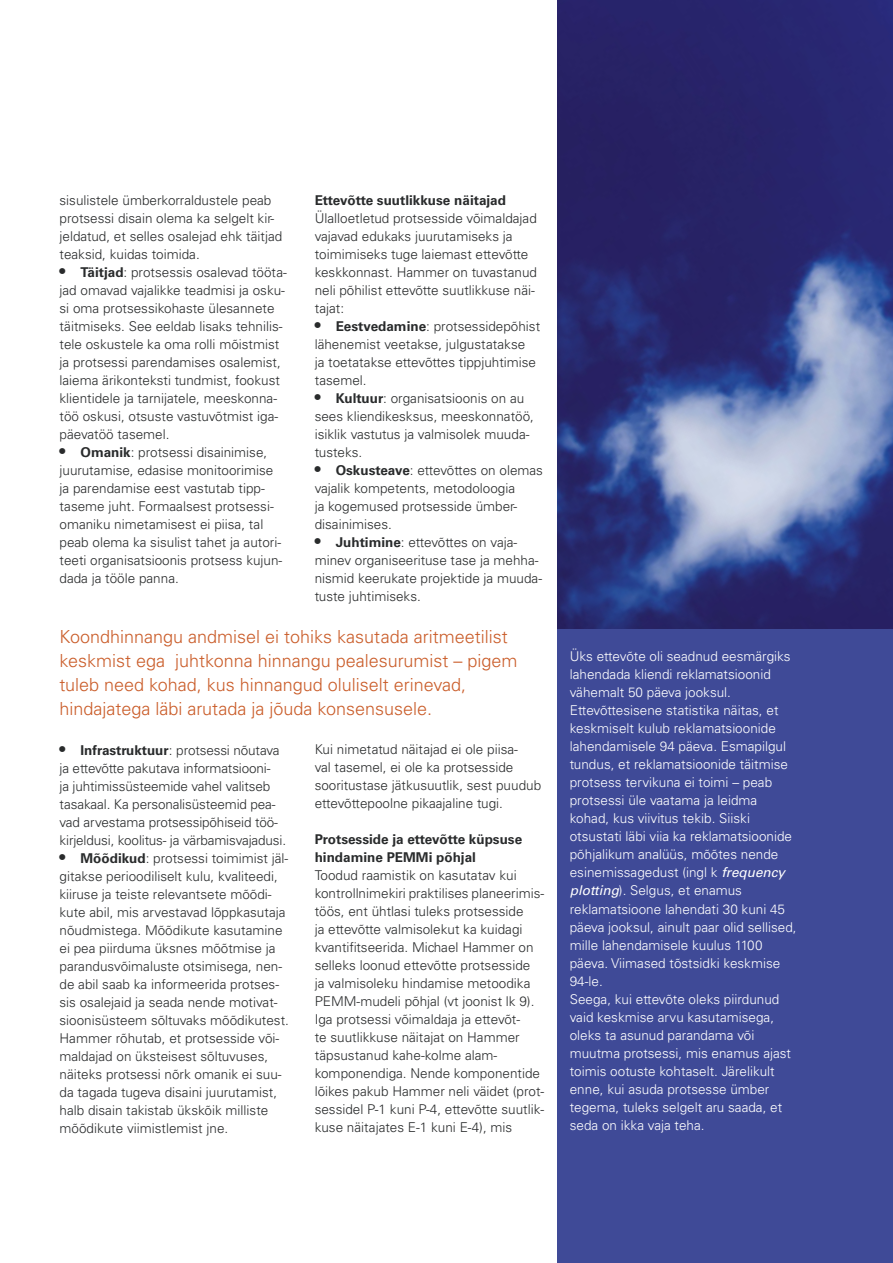
<style>
.page{position:relative;width:893px;height:1263px;background:#fff}
.page>*{position:absolute;margin:0;border:0;box-sizing:border-box;transform-origin:0 0}
.t1{font:300 18px/24px "Univers LT Std";color:#ca5d2a}
.t2{font:300 13.5px/18px "Univers LT Std";color:#292b2c}
.t3{font:300 13.5px/18px "Univers LT Std";color:#fff}
.t4{font:700 13.5px/18px "Univers LT Std";color:#292b2c}
.s1{font-weight:700;font-size:16.5px}
.s2{font-weight:700}
.s3{font-weight:400;font-style:italic}
</style>
<div class="page">
<div style="left:557px;top:624px;width:336px;height:639px;background:#3f4a97"></div>
<img style="left:557px;top:0;width:336px;height:629px">
<p class="t2" style="left:60px;top:192px;width:224px">sisulistele ümberkorraldustele peab protsessi disain olema ka selgelt kir&shy;jeldatud, et selles osalejad ehk täitjad teaksid, kuidas toimida.</p>
<p class="t2" style="left:60px;top:264px;width:229px"><span class="s1">•</span> <span class="s2">Täitjad</span>: protsessis osalevad tööta&shy;jad omavad vajalikke teadmisi ja osku&shy;si oma protsessikohaste ülesannete täitmiseks. See eeldab lisaks tehnilis&shy;tele oskustele ka oma rolli mõistmist ja protsessi parendamises osalemist, laiema ärikonteksti tundmist, fookust klientidele ja tarnijatele, meeskonna&shy;töö oskusi, otsuste vastuvõtmist iga&shy;päevatöö tasemel.</p>
<p class="t2" style="left:60px;top:444px;width:224px"><span class="s1">•</span> <span class="s2">Omanik</span>: protsessi disainimise, juurutamise, edasise monitoorimise ja parendamise eest vastutab tipp&shy;taseme juht. Formaalsest protsessi&shy;omaniku nimetamisest ei piisa, tal peab olema ka sisulist tahet ja autori&shy;teeti organisatsioonis protsess kujun&shy;dada ja tööle panna.</p>
<p class="t4" style="left:315px;top:192px;width:193px">Ettevõtte suutlikkuse näitajad</p>
<p class="t2" style="left:315px;top:210px;width:224px">Ülalloetletud protsesside võimaldajad vajavad edukaks juurutamiseks ja toimimiseks tuge laiemast ettevõtte keskkonnast. Hammer on tuvastanud neli põhilist ettevõtte suutlikkuse näi&shy;tajat:</p>
<p class="t2" style="left:315px;top:318px;width:227px"><span class="s1">•</span> <span class="s2">Eestvedamine</span>: protsessidepõhist lähenemist veetakse, julgustatakse<br>ja toetatakse ettevõttes tippjuhtimise tasemel.</p>
<p class="t2" style="left:315px;top:390px;width:221px"><span class="s1">•</span> <span class="s2">Kultuur</span>: organisatsioonis on au sees kliendikesksus, meeskonnatöö, isiklik vastutus ja valmisolek muuda&shy;tusteks.</p>
<p class="t2" style="left:315px;top:462px;width:230px"><span class="s1">•</span> <span class="s2">Oskusteave</span>: ettevõttes on olemas vajalik kompetents, metodoloogia<br>ja kogemused protsesside ümber&shy;disainimises.</p>
<p class="t2" style="left:315px;top:534px;width:229px"><span class="s1">•</span> <span class="s2">Juhtimine</span>: ettevõttes on vaja&shy;minev organiseerituse tase ja mehha&shy;nismid keerukate projektide ja muuda&shy;tuste juhtimiseks.</p>
<h1 class="t1" style="left:60px;top:626px;width:459px">Koondhinnangu andmisel ei tohiks kasutada aritmeetilist keskmist ega juhtkonna hinnangu pealesurumist – pigem tuleb need kohad, kus hinnangud oluliselt erinevad, hindajatega läbi arutada ja jõuda konsensusele.</h1>
<p class="t2" style="left:60px;top:742px;width:228px"><span class="s1">•</span> <span class="s2">Infrastruktuur</span>: protsessi nõutava ja ettevõtte pakutava informatsiooni-<br>ja juhtimissüsteemide vahel valitseb tasakaal. Ka personalisüsteemid pea&shy;vad arvestama protsessipõhiseid töö&shy;kirjeldusi, koolitus- ja värbamisvajadusi.</p>
<p class="t2" style="left:60px;top:850px;width:231px"><span class="s1">•</span> <span class="s2">Mõõdikud</span>: protsessi toimimist jäl&shy;gitakse perioodiliselt kulu, kvaliteedi, kiiruse ja teiste relevantsete mõõdi&shy;kute abil, mis arvestavad lõppkasutaja nõudmistega. Mõõdikute kasutamine ei pea piirduma üksnes mõõtmise ja parandusvõimaluste otsimisega, nen&shy;de abil saab ka informeerida protses&shy;sis osalejaid ja seada nende motivat&shy;sioonisüsteem sõltuvaks mõõdikutest.<br>Hammer rõhutab, et protsesside või&shy;maldajad on üksteisest sõltuvuses, näiteks protsessi nõrk omanik ei suu&shy;da tagada tugeva disaini juurutamist, halb disain takistab ükskõik milliste mõõdikute viimistlemist jne.</p>
<p class="t2" style="left:315px;top:741px;width:228px">Kui nimetatud näitajad ei ole piisa-<br>val tasemel, ei ole ka protsesside sooritus tase jätkusuutlik, sest puudub ettevõttepoolne pikaajaline tugi.</p>
<p class="t4" style="left:315px;top:831px;width:209px">Protsesside ja ettevõtte küpsuse hindamine PEMMi põhjal</p>
<p class="t2" style="left:315px;top:867px;width:231px">Toodud raamistik on kasutatav kui kontrollnimekiri praktilises planeerimis&shy;töös, ent ühtlasi tuleks protsesside<br>ja ettevõtte valmisolekut ka kuidagi kvantifitseerida. Michael Hammer on selleks loonud ettevõtte protsesside<br>ja valmisoleku hindamise metoodika PEMM-mudeli põhjal (vt joonist lk 9).<br>Iga protsessi võimaldaja ja ettevõt-<br>te suutlikkuse näitajat on Hammer täpsustanud kahe-kolme alam&shy;komponendiga. Nende komponentide lõikes pakub Hammer neli väidet (prot&shy;sessidel P-1 kuni P-4, ettevõtte suutlik&shy;kuse näitajates E-1 kuni E-4), mis</p>
<p class="t3" style="left:570px;top:648px;width:228px">Üks ettevõte oli seadnud eesmärgiks lahendada kliendi reklamatsioonid vähemalt 50 päeva jooksul.<br>Ettevõttesisene statistika näitas, et keskmiselt kulub reklamatsioonide lahendamisele 94 päeva. Esmapilgul tundus, et reklamatsioonide täitmise protsess tervikuna ei toimi – peab protsessi üle vaatama ja leidma kohad, kus viivitus tekib. Siiski otsustati läbi viia ka reklamatsioonide põhjalikum analüüs, mõõtes nende esinemissagedust (ingl k <span class="s3">frequency plotting</span>). Selgus, et enamus reklamatsioone lahendati 30 kuni 45 päeva jooksul, ainult paar olid sellised, mille lahendamisele kuulus 1100 päeva. Viimased tõstsidki keskmise 94-le.<br>Seega, kui ettevõte oleks piirdunud vaid keskmise arvu kasutamisega, oleks ta asunud parandama või muutma protsessi, mis enamus ajast toimis ootuste kohtaselt. Järelikult enne, kui asuda protsesse ümber tegema, tuleks selgelt aru saada, et seda on ikka vaja teha.</p>
</div>
